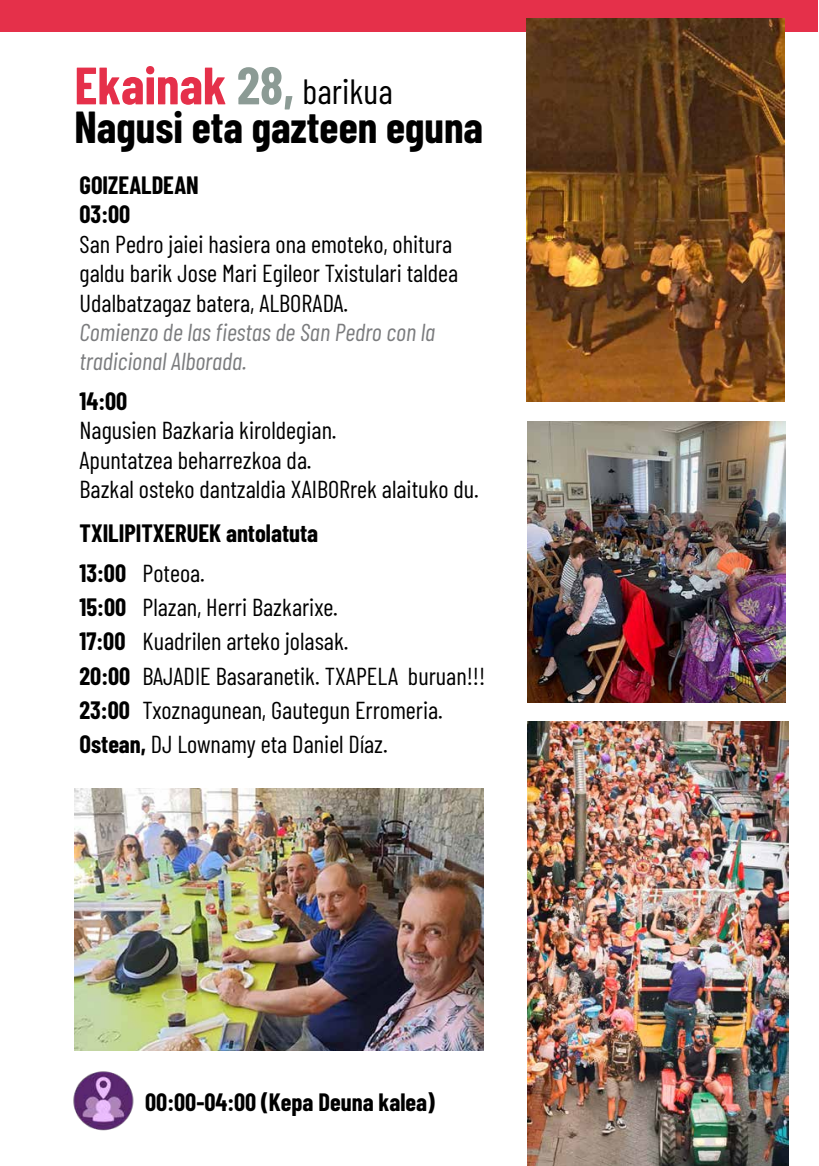
<style>
.page{position:relative;width:819px;height:1166px;background:#fff}
.page>*{position:absolute;margin:0;border:0;box-sizing:border-box;transform-origin:0 0}
.t1{font:700 52.5px "Barlow Condensed";color:#e5304a}
.t2{font:700 43.75px "Barlow Condensed";color:#000}
.t3{font:24.5px/29.4px "Barlow Condensed";color:#000}
.t4{font:700 24.5px/29.4px "Barlow Condensed";color:#000}
.t5{font:italic 24.5px/29.4px "Barlow Condensed";color:#7b7c7e}
.s1{color:#8c9b95}
.s2{font-weight:400;font-size:35px;color:#000}
.s3{font-weight:400}
.s4{font-weight:700}
</style>
<div class="page">
<div style="left:0;top:0;width:817px;height:32px;background:#e5304a"></div>
<img style="left:527px;top:722px;width:261px;height:444px">
<img style="left:527px;top:18px;width:257px;height:384px">
<img style="left:527px;top:422px;width:258px;height:280px">
<img style="left:74px;top:789px;width:409px;height:261px">
<img style="left:73px;top:1071px;width:61px;height:60px">
<h1 class="t1" style="left:74px;top:52px;width:320px">Ekainak <span class="s1">28,</span> <span class="s2">barikua</span></h1>
<h2 class="t2" style="left:74px;top:99px;width:410px">Nagusi eta gazteen eguna</h2>
<p class="t4" style="left:80px;top:169px;width:121px">GOIZEALDEAN<br>03:00</p>
<p class="t3" style="left:80px;top:228px;width:380px">San Pedro jaiei hasiera ona emoteko, ohitura galdu barik Jose Mari Egileor Txistulari taldea<br>Udalbatzagaz batera, ALBORADA.</p>
<p class="t5" style="left:80px;top:316px;width:357px">Comienzo de las fiestas de San Pedro con la tradicional Alborada.</p>
<p class="t4" style="left:80px;top:385px;width:49px">14:00</p>
<p class="t3" style="left:80px;top:415px;width:401px">Nagusien Bazkaria kiroldegian.<br>Apuntatzea beharrezkoa da.<br>Bazkal osteko dantzaldia XAIBORrek alaituko du.</p>
<p class="t4" style="left:80px;top:513px;width:240px;line-height:39.4px">TXILIPITXERUEK antolatuta<br>13:00 <span class="s3">Poteoa.</span></p>
<p class="t3" style="left:80px;top:589px;width:407px;line-height:34.3px"><span class="s4">15:00</span> Plazan, Herri Bazkarixe.<br><span class="s4">17:00</span> Kuadrilen arteko jolasak.<br><span class="s4">20:00</span> BAJADIE Basaranetik. TXAPELA buruan!!!<br><span class="s4">23:00</span> Txoznagunean, Gautegun Erromeria.<br><span class="s4">Ostean,</span> DJ Lownamy eta Daniel Díaz.</p>
<p class="t4" style="left:145px;top:1086px;width:291px">00:00-04:00 (Kepa Deuna kalea)</p>
</div>
